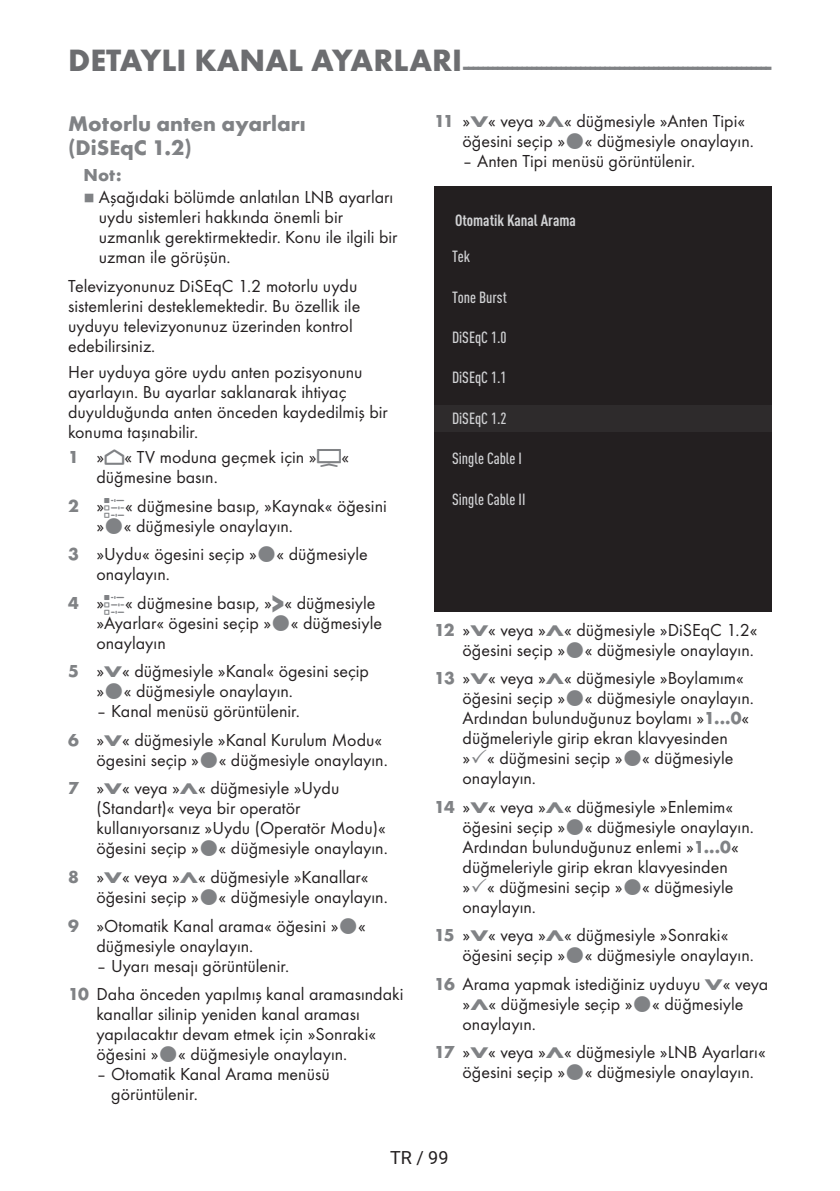
<style>
.page{position:relative;width:840px;height:1191px;background:#fff}
.page>*{position:absolute;margin:0;border:0;box-sizing:border-box;transform-origin:0 0}
.t1{font:700 24px "Futura TOT";color:#808285}
.t2{font:700 22px/24px "Futura TOT";color:#808285}
.t3{font:18px/20px "Futura TOT Boo";color:#231f20}
.t4{font:18px "Roboto";color:#231f20}
.t5{font:700 18px "Futura TOT";color:#808285}
.t6{font:500 condensed 16px "DIN Pro";color:#d1d2d4}
.t7{font:700 condensed 16px "DIN Pro";color:#d1d2d4}
.t8{font:8px "Grund Son Se";color:#808285}
.s1{font-size:32px;color:#6c6d70}
.s2{font-family:"Futura TOT";font-weight:700;color:#808285}
.s3{font-family:"Arcelik TS9 Android";font-size:24px;color:#808285}
.s4{font-family:"Arcelik TS9 Android";font-size:32px;color:#808285}
.s5{font-family:"Futura TOT";font-weight:700;font-size:27.2px;color:#808285}
.s6{font-family:"Futura TOT";font-weight:700;font-size:16px;color:#808285}
</style>
<div class="page">
<div style="left:434px;top:186px;width:337px;height:425px;background:#231f20"></div>
<div style="left:434px;top:405px;width:337px;height:27px;background:#2e2b2c"></div>
<h1 class="t1" style="left:68px;top:51px;width:704px"><span class="s1">DETAYLI KANAL AYARLARI</span>----------------------------------------------------------------</h1>
<p class="t2" style="left:68px;top:111px;width:239px">Motorlu anten ayarları (DiSEqC 1.2)</p>
<p class="t5" style="left:83px;top:163px;width:40px">Not:</p>
<p class="t8" style="left:83px;top:194px;width:13px">7</p>
<p class="t3" style="left:99px;top:187px;width:300px">Aşağıdaki bölümde anlatılan LNB ayarları uydu sistemleri hakkında önemli bir uzmanlık gerektirmektedir. Konu ile ilgili bir uzman ile görüşün.</p>
<p class="t3" style="left:68px;top:276px;width:293px">Televizyonunuz DiSEqC 1.2 motorlu uydu sistemlerini desteklemektedir. Bu özellik ile uyduyu televizyonunuz üzerinden kontrol edebilirsiniz.</p>
<p class="t3" style="left:68px;top:361px;width:321px">Her uyduya göre uydu anten pozisyonunu ayarlayın. Bu ayarlar saklanarak ihtiyaç duyulduğunda anten önceden kaydedilmiş bir konuma taşınabilir.</p>
<p class="t3" style="left:96px;top:447px;width:254px;text-indent:-28px"><span class="s2">1</span> »<span class="s3">p</span>« TV moduna geçmek için »<span class="s4">H</span>« düğmesine basın.</p>
<p class="t3" style="left:96px;top:496px;width:292px;text-indent:-28px"><span class="s2">2</span> »<span class="s3">q</span>« düğmesine basıp, »Kaynak« öğesini » « düğmesiyle onaylayın.</p>
<p class="t3" style="left:96px;top:544px;width:273px;text-indent:-28px"><span class="s2">3</span> »Uydu« ögesini seçip » « düğmesiyle onaylayın.</p>
<p class="t3" style="left:96px;top:593px;width:287px;text-indent:-28px"><span class="s2">4</span> »<span class="s3">q</span>« düğmesine basıp, »<span class="s5">&gt;</span>« düğmesiyle »Ayarlar« ögesini seçip » « düğmesiyle onaylayın</p>
<p class="t3" style="left:96px;top:661px;width:274px;text-indent:-28px"><span class="s2">5</span> »<span class="s6">V</span>« düğmesiyle »Kanal« ögesini seçip » « düğmesiyle onaylayın.</p>
<p class="t3" style="left:68px;top:697px;width:315px;line-height:28.6px;text-indent:28px">– Kanal menüsü görüntülenir.<br><span class="s2">6</span> »<span class="s6">V</span>« düğmesiyle »Kanal Kurulum Modu«</p>
<p class="t3" style="left:68px;top:745px;width:321px;line-height:28.6px;text-indent:28px">ögesini seçip » « düğmesiyle onaylayın.<br><span class="s2">7</span> »<span class="s6">V</span>« veya »<span class="s6">Λ</span>« düğmesiyle »Uydu</p>
<p class="t3" style="left:96px;top:798px;width:293px">(Standart)« veya bir operatör kullanıyorsanız »Uydu (Operatör Modu)« öğesini seçip » « düğmesiyle onaylayın.</p>
<p class="t3" style="left:96px;top:867px;width:293px;text-indent:-28px"><span class="s2">8</span> »<span class="s6">V</span>« veya »<span class="s6">Λ</span>« düğmesiyle »Kanallar« öğesini seçip » « düğmesiyle onaylayın.</p>
<p class="t3" style="left:96px;top:915px;width:271px;text-indent:-28px"><span class="s2">9</span> »Otomatik Kanal arama« öğesini » « düğmesiyle onaylayın.</p>
<p class="t3" style="left:68px;top:951px;width:336px;line-height:28.6px;text-indent:28px">– Uyarı mesajı görüntülenir.<br><span class="s2">10</span> Daha önceden yapılmış kanal aramasındaki</p>
<p class="t3" style="left:96px;top:1004px;width:281px">kanallar silinip yeniden kanal araması yapılacaktır devam etmek için »Sonraki« öğesini » « düğmesiyle onaylayın.</p>
<p class="t3" style="left:111px;top:1064px;width:220px;text-indent:-15px">– Otomatik Kanal Arama menüsü görüntülenir.</p>
<p class="t3" style="left:462px;top:111px;width:293px;text-indent:-28px"><span class="s2">11</span> »<span class="s6">V</span>« veya »<span class="s6">Λ</span>« düğmesiyle »Anten Tipi« öğesini seçip » « düğmesiyle onaylayın.</p>
<p class="t3" style="left:462px;top:151px;width:234px">– Anten Tipi menüsü görüntülenir.</p>
<p class="t7" style="left:455px;top:208px;width:122px">Otomatik Kanal Arama</p>
<p class="t6" style="left:452px;top:245px;width:20px">Tek</p>
<p class="t6" style="left:452px;top:285px;width:56px">Tone Burst</p>
<p class="t6" style="left:452px;top:325px;width:56px">DiSEqC 1.0</p>
<p class="t6" style="left:452px;top:366px;width:56px">DiSEqC 1.1</p>
<p class="t6" style="left:452px;top:406px;width:56px">DiSEqC 1.2</p>
<p class="t6" style="left:452px;top:447px;width:71px">Single Cable I</p>
<p class="t6" style="left:452px;top:487px;width:75px">Single Cable II</p>
<p class="t3" style="left:434px;top:619px;width:325px;text-align:right"><span class="s2">12</span> »<span class="s6">V</span>« veya »<span class="s6">Λ</span>« düğmesiyle »DiSEqC 1.2« öğesini seçip » « düğmesiyle onaylayın.</p>
<p class="t3" style="left:462px;top:668px;width:293px;text-indent:-28px"><span class="s2">13</span> »<span class="s6">V</span>« veya »<span class="s6">Λ</span>« düğmesiyle »Boylamım« öğesini seçip » « düğmesiyle onaylayın.<br>Ardından bulunduğunuz boylamı »<span class="s2">1...0</span>« düğmeleriyle girip ekran klavyesinden<br>» « düğmesini seçip » « düğmesiyle onaylayın.</p>
<p class="t3" style="left:462px;top:796px;width:293px;text-indent:-28px"><span class="s2">14</span> »<span class="s6">V</span>« veya »<span class="s6">Λ</span>« düğmesiyle »Enlemim« öğesini seçip » « düğmesiyle onaylayın.<br>Ardından bulunduğunuz enlemi »<span class="s2">1...0</span>« düğmeleriyle girip ekran klavyesinden<br>» « düğmesini seçip » « düğmesiyle onaylayın.</p>
<p class="t3" style="left:462px;top:925px;width:293px;text-indent:-28px"><span class="s2">15</span> »<span class="s6">V</span>« veya »<span class="s6">Λ</span>« düğmesiyle »Sonraki« öğesini seçip » « düğmesiyle onaylayın.</p>
<p class="t3" style="left:462px;top:973px;width:307px;text-indent:-28px"><span class="s2">16</span> Arama yapmak istediğiniz uyduyu <span class="s6">V</span>« veya »<span class="s6">Λ</span>« düğmesiyle seçip » « düğmesiyle onaylayın.</p>
<p class="t3" style="left:462px;top:1042px;width:304px;text-indent:-28px"><span class="s2">17</span> »<span class="s6">V</span>« veya »<span class="s6">Λ</span>« düğmesiyle »LNB Ayarları« öğesini seçip » « düğmesiyle onaylayın.</p>
<p class="t4" style="left:390px;top:1144px;width:60px">TR / 99</p>
</div>
